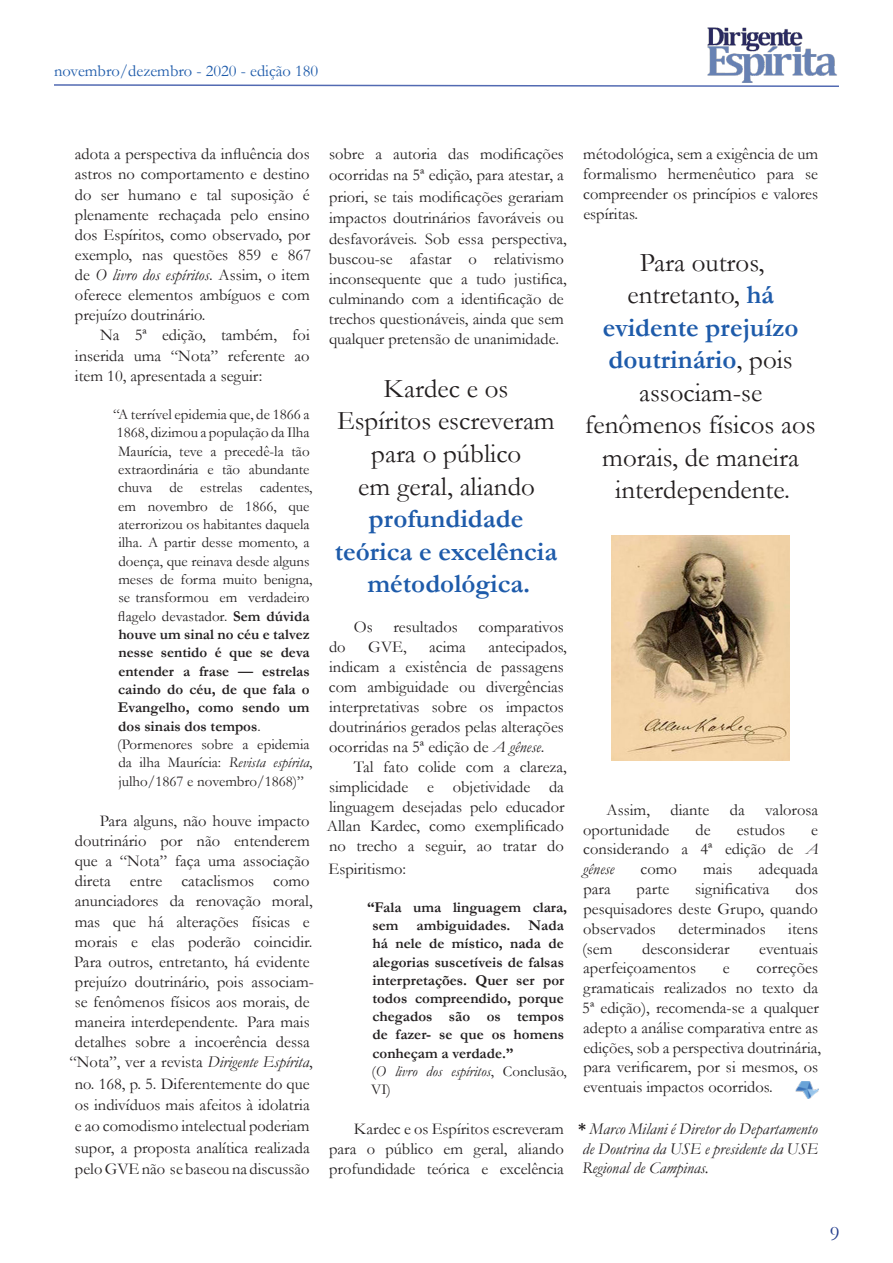
<style>
.page{position:relative;width:893px;height:1263px;background:#fff}
.page>*{position:absolute;margin:0;border:0;box-sizing:border-box;transform-origin:0 0}
.t1{font:27px/32.5px "Garamond";color:#231f20;text-align:center}
.t2{font:700 27px "Garamond";color:#1e5baa}
.t3{font:21px "Garamond";color:#253f8e}
.t4{font:16.5px/20.5px "Garamond";color:#231f20}
.t5{font:italic 16.5px/19.8px "Garamond";color:#231f20;text-align:justify}
.t6{font:16.5px "Garamond";color:#1e5baa}
.t7{font:15px/18.3px "Garamond";color:#231f20}
.t8{font:700 15px/18.1px "Garamond";color:#231f20}
.t9{font:italic 15px/18.1px "Garamond";color:#231f20}
.s1{font-style:italic}
.s2{font-weight:700}
.s3{font-weight:700;color:#1e5baa}
.s4{font-style:normal}
.s5{font-weight:400;color:#231f20}
.s6{font-weight:700;font-style:normal}
</style>
<div class="page">
<svg style="left:54px;top:84px;width:785px;height:3px"></svg>
<img style="left:707px;top:27px;width:130px;height:56px">
<img style="left:612px;top:536px;width:177px;height:224px">
<img style="left:795px;top:1081px;width:24px;height:17px">
<p class="t6" style="left:54px;top:60px;width:266px">novembro/dezembro - 2020 - edição 180</p>
<p class="t4" style="left:75px;top:144px;width:238px;line-height:20.1px">adota a perspectiva da influência dos astros no comportamento e destino do ser humano e tal suposição é plenamente rechaçada pelo ensino dos Espíritos, como observado, por exemplo, nas questões 859 e 867 de <span class="s1">O livro dos espíritos</span>. Assim, o item oferece elementos ambíguos e com prejuízo doutrinário.</p>
<p class="t4" style="left:75px;top:325px;width:236px;line-height:20.1px;text-align:justify;text-indent:25px">Na 5ª edição, também, foi inserida uma “Nota” referente ao item 10, apresentada a seguir:</p>
<p class="t7" style="left:113px;top:405px;width:201px">“A terrível epidemia que, de 1866 a<br>1868, dizimou a população da Ilha<br>Maurícia, teve a precedê-la tão extraordinária e tão abundante chuva de estrelas cadentes, em novembro de 1866, que aterrorizou os habitantes daquela ilha. A partir desse momento, a doença, que reinava desde alguns meses de forma muito benigna, se transformou em verdadeiro flagelo devastador. <span class="s2">Sem dúvida houve um sinal no céu e talvez nesse sentido é que se deva entender a frase — estrelas caindo do céu, de que fala o<br>Evangelho, como sendo um dos sinais dos tempos</span>.</p>
<p class="t7" style="left:117px;top:735px;width:197px">(Pormenores sobre a epidemia da ilha Maurícia: <span class="s1">Revista espírita</span>, julho/1867 e novembro/1868)”</p>
<p class="t4" style="left:70px;top:810px;width:246px;text-align:right">Para alguns, não houve impacto doutrinário por não entenderem que a “Nota” faça uma associação direta entre cataclismos como anunciadores da renovação moral, mas que há alterações físicas e morais e elas poderão coincidir.<br>Para outros, entretanto, há evidente prejuízo doutrinário, pois associam&shy;se fenômenos físicos aos morais, de maneira interdependente. Para mais detalhes sobre a incoerência dessa “Nota”, ver a revista <span class="s1">Dirigente Espírita</span>, no. 168, p. 5. Diferentemente do que os indivíduos mais afeitos à idolatria e ao comodismo intelectual poderiam supor, a proposta analítica realizada pelo GVE não se baseou na discussão</p>
<p class="t4" style="left:329px;top:143px;width:240px">sobre a autoria das modificações ocorridas na 5ª edição, para atestar, a priori, se tais modificações gerariam impactos doutrinários favoráveis ou desfavoráveis. Sob essa perspectiva, buscou-se afastar o relativismo inconsequente que a tudo justifica, culminando com a identificação de trechos questionáveis, ainda que sem qualquer pretensão de unanimidade.</p>
<p class="t1" style="left:335px;top:371px;width:224px">Kardec e os<br>Espíritos escreveram para o público<br>em geral, aliando <span class="s3">profundidade teórica e excelência métodológica.</span></p>
<p class="t4" style="left:354px;top:616px;width:212px">Os resultados comparativos</p>
<p class="t4" style="left:329px;top:636px;width:18px">do</p>
<p class="t4" style="left:368px;top:636px;width:40px">GVE,</p>
<p class="t4" style="left:429px;top:636px;width:38px">acima</p>
<p class="t4" style="left:329px;top:637px;width:239px;line-height:20px;text-indent:160px">antecipados, indicam a existência de passagens com ambiguidade ou divergências interpretativas sobre os impactos doutrinários gerados pelas alterações ocorridas na 5ª edição de <span class="s1">A gênese</span>.</p>
<p class="t4" style="left:327px;top:757px;width:241px;line-height:19.6px;text-indent:27px">Tal fato colide com a clareza, simplicidade e objetividade da linguagem desejadas pelo educador<br>Allan Kardec, como exemplificado no trecho a seguir, ao tratar do</p>
<p class="t4" style="left:329px;top:858px;width:79px">Espiritismo:</p>
<p class="t8" style="left:372px;top:898px;width:196px;text-indent:-5px">“Fala uma linguagem clara, sem ambiguidades. Nada há nele de místico, nada de alegorias suscetíveis de falsas interpretações. Quer ser por todos compreendido, porque chegados são os tempos de fazer- se que os homens conheçam a verdade.”</p>
<p class="t9" style="left:371px;top:1061px;width:197px"><span class="s4">(</span>O livro dos espíritos<span class="s4">, Conclusão,<br>VI)</span></p>
<p class="t4" style="left:329px;top:1118px;width:236px;line-height:20px;text-align:justify;text-indent:25px">Kardec e os Espíritos escreveram para o público em geral, aliando profundidade teórica e excelência</p>
<p class="t4" style="left:583px;top:144px;width:237px;line-height:19.8px;text-align:justify">métodológica, sem a exigência de um formalismo hermenêutico para se compreender os princípios e valores espíritas.</p>
<p class="t1" style="left:640px;top:246px;width:126px">Para outros,</p>
<p class="t1" style="left:627px;top:278px;width:148px">entretanto, <span class="s3">há</span></p>
<p class="t2" style="left:603px;top:309px;width:197px">evidente prejuízo</p>
<p class="t2" style="left:609px;top:341px;width:186px">doutrinário<span class="s5">, pois</span></p>
<p class="t1" style="left:639px;top:375px;width:125px">associam-se</p>
<p class="t1" style="left:585px;top:408px;width:232px">fenômenos físicos aos</p>
<p class="t1" style="left:602px;top:440px;width:198px">morais, de maneira</p>
<p class="t1" style="left:615px;top:472px;width:176px">interdependente.</p>
<p class="t4" style="left:583px;top:799px;width:236px;line-height:19.8px;text-indent:23px">Assim, diante da valorosa oportunidade</p>
<p class="t4" style="left:695px;top:819px;width:17px">de</p>
<p class="t4" style="left:737px;top:819px;width:50px">estudos</p>
<p class="t4" style="left:583px;top:819px;width:237px;line-height:19.8px;text-align:justify;text-indent:228px">e considerando a 4ª edição de <span class="s1">A gênese</span></p>
<p class="t4" style="left:641px;top:858px;width:38px">como</p>
<p class="t4" style="left:703px;top:858px;width:31px">mais</p>
<p class="t4" style="left:758px;top:858px;width:61px">adequada</p>
<p class="t4" style="left:583px;top:878px;width:236px;line-height:19.8px;text-align:justify;text-indent:212px">dos pesquisadores deste Grupo, quando observados</p>
<p class="t4" style="left:583px;top:878px;width:29px">para</p>
<p class="t4" style="left:637px;top:878px;width:34px">parte</p>
<p class="t4" style="left:695px;top:878px;width:76px">significativa</p>
<p class="t4" style="left:678px;top:918px;width:89px">determinados</p>
<p class="t4" style="left:788px;top:918px;width:31px">itens</p>
<p class="t4" style="left:582px;top:938px;width:32px">(sem</p>
<p class="t4" style="left:642px;top:938px;width:89px">desconsiderar</p>
<p class="t4" style="left:759px;top:938px;width:60px">eventuais</p>
<p class="t4" style="left:583px;top:957px;width:114px">aperfeiçoamentos</p>
<p class="t4" style="left:723px;top:957px;width:8px">e</p>
<p class="t4" style="left:582px;top:958px;width:240px;line-height:19.8px;text-indent:174px">correções gramaticais realizados no texto da<br>5ª edição), recomenda-se a qualquer adepto a análise comparativa entre as edições, sob a perspectiva doutrinária, para verificarem, por si mesmos, os eventuais impactos ocorridos.</p>
<p class="t5" style="left:578px;top:1118px;width:241px"><span class="s6">*</span> Marco Milani é Diretor do Departamento de Doutrina da USE e presidente da USE Regional de Campinas.</p>
<p class="t3" style="left:830px;top:1219px;width:11px">9</p>
</div>
